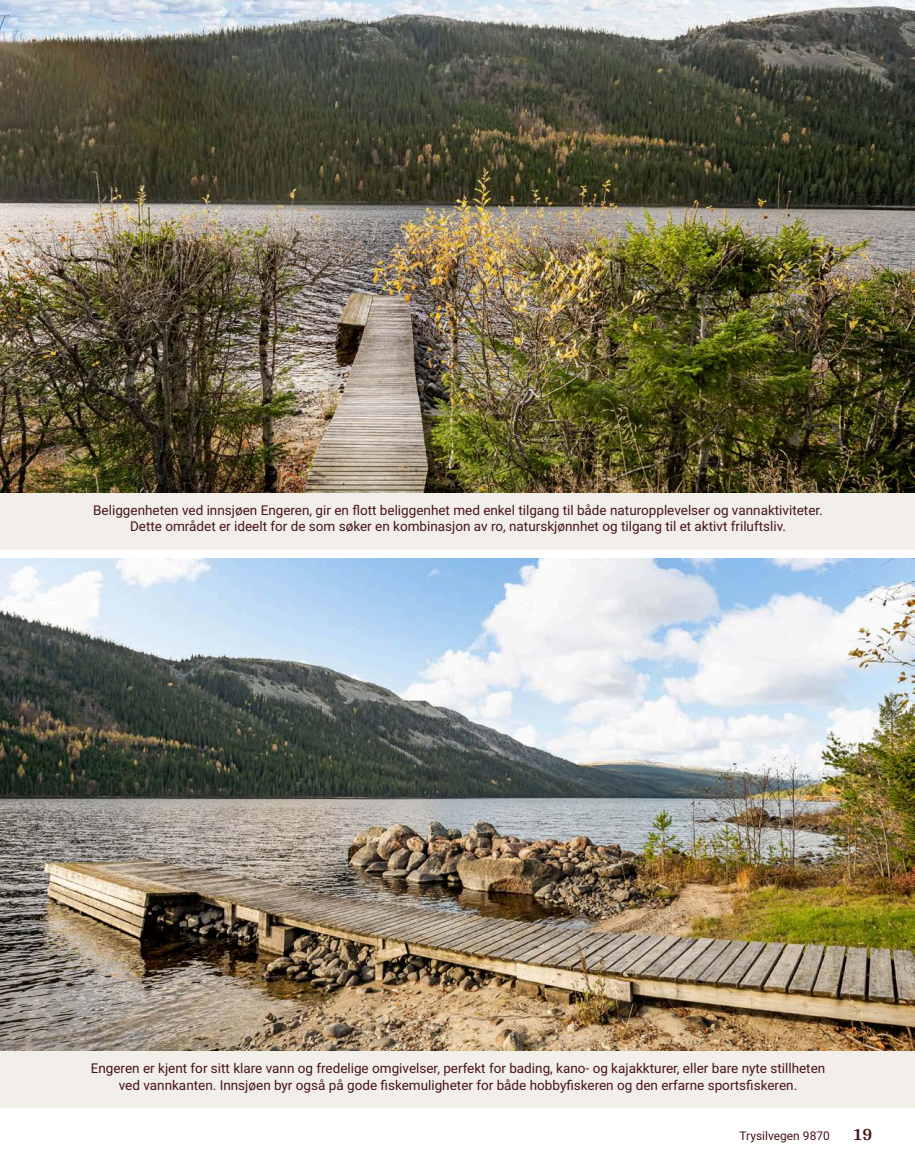
<style>
.page{position:relative;width:915px;height:1172px;background:#fff}
.page>*{position:absolute;margin:0;border:0;box-sizing:border-box;transform-origin:0 0}
.t1{font:700 18px "Arya";color:#481317}
.t2{font:13.5px/16.5px "Roboto Vitec";color:#481317;text-align:center}
.t3{font:12px "Roboto Vitec";color:#481317}
</style>
<div class="page">
<div style="left:0;top:492px;width:914px;height:58px;background:#f2eeea"></div>
<div style="left:0;top:1050px;width:914px;height:58px;background:#f2eeea"></div>
<img style="left:0;top:0;width:914px;height:492px">
<img style="left:0;top:558px;width:914px;height:492px">
<p class="t2" style="left:93px;top:501px;width:730px">Beliggenheten ved innsjøen Engeren, gir en flott beliggenhet med enkel tilgang til både naturopplevelser og vannaktiviteter.<br>Dette området er ideelt for de som søker en kombinasjon av ro, naturskjønnhet og tilgang til et aktivt friluftsliv.</p>
<p class="t2" style="left:91px;top:1060px;width:735px">Engeren er kjent for sitt klare vann og fredelige omgivelser, perfekt for bading, kano- og kajakkturer, eller bare nyte stillheten ved vannkanten. Innsjøen byr også på gode fiskemuligheter for både hobbyfiskeren og den erfarne sportsfiskeren.</p>
<p class="t3" style="left:739px;top:1127px;width:92px">Trysilvegen 9870</p>
<h1 class="t1" style="left:852px;top:1123px;width:21px">19</h1>
</div>
